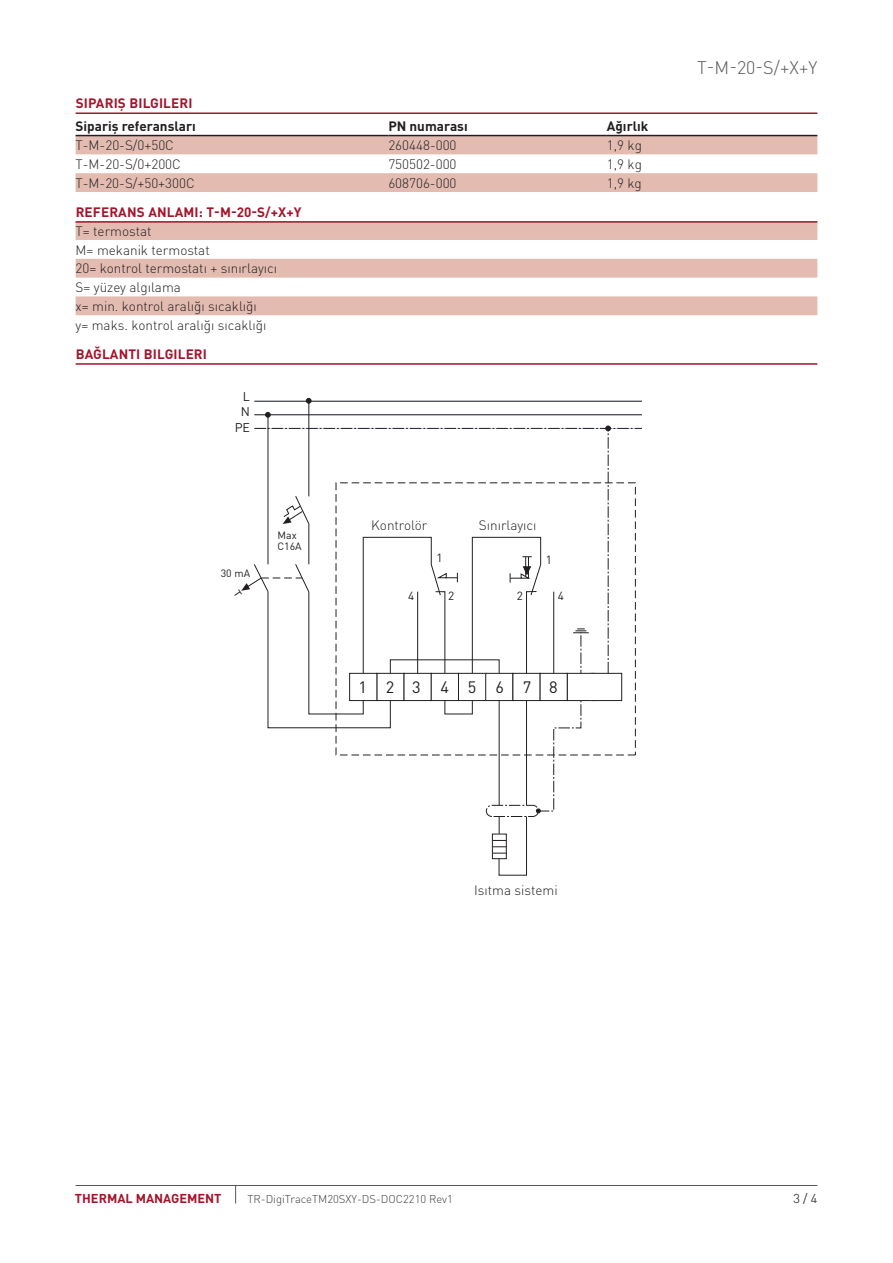
<style>
.page{position:relative;width:893px;height:1263px;background:#fff}
.page>*{position:absolute;margin:0;border:0;box-sizing:border-box;transform-origin:0 0}
.t1{font:300 18px "DIN Pro";color:#57585a}
.t2{font:16.35px "DIN Pro";letter-spacing:1.145em;color:#231f20}
.t3{font:300 13.5px/18.8px "DIN Pro";color:#231f20}
.t4{font:700 13.5px "DIN Pro";letter-spacing:.01em;color:#a3152c}
.t5{font:700 13.5px "DIN Pro";color:#231f20}
.t6{font:700 12.75px "DIN Pro";color:#a3152c}
.t7{font:300 12.75px "DIN Pro";color:#57585a}
.t8{font:12.45px/15.3px "DIN Pro";color:#231f20;text-align:right}
.t9{font:11.7px "DIN Pro";color:#231f20}
.t10{font:300 11.25px "DIN Pro";color:#3e3e3f}
.t11{font:10.5px/10.5px "DIN Pro";color:#231f20}
</style>
<div class="page">
<hr style="left:76px;top:1185px;width:741px;height:1px;background:#57585a">
<svg style="left:235px;top:1186px;width:1px;height:17px"></svg>
<hr style="left:308px;top:401px;width:1px;height:95px;background:#231f20">
<hr style="left:254px;top:401px;width:387px;height:1px;background:#231f20">
<hr style="left:254px;top:414px;width:387px;height:1px;background:#231f20">
<hr style="left:268px;top:415px;width:1px;height:149px;background:#231f20">
<svg style="left:306px;top:398px;width:5px;height:6px"></svg>
<svg style="left:265px;top:412px;width:6px;height:6px"></svg>
<svg style="left:76px;top:136px;width:741px;height:179px;fill:#e3bcb2"></svg>
<hr style="left:76px;top:135px;width:312px;height:1px;background:#231f20">
<hr style="left:388px;top:135px;width:219px;height:1px;background:#231f20">
<hr style="left:607px;top:135px;width:210px;height:1px;background:#231f20">
<hr style="left:76px;top:112px;width:741px;height:2px;background:#a3152c">
<hr style="left:76px;top:221px;width:741px;height:2px;background:#a3152c">
<hr style="left:76px;top:363px;width:741px;height:2px;background:#a3152c">
<svg style="left:241px;top:426px;width:400px;height:450px"></svg>
<p class="t4" style="left:76px;top:94px;width:118px">SIPARIŞ BILGILERI</p>
<p class="t5" style="left:76px;top:117px;width:122px">SIPARIŞ REFERANSLARI</p>
<p class="t5" style="left:388px;top:117px;width:81px">PN NUMARASI</p>
<p class="t5" style="left:607px;top:117px;width:43px">AĞIRLIK</p>
<p class="t3" style="left:76px;top:135px;width:100px">T-M-20-S/0+50C</p>
<p class="t3" style="left:388px;top:135px;width:70px">260448-000</p>
<p class="t3" style="left:607px;top:135px;width:37px">1,9 kg</p>
<p class="t3" style="left:76px;top:154px;width:107px">T-M-20-S/0+200C</p>
<p class="t3" style="left:388px;top:154px;width:70px">750502-000</p>
<p class="t3" style="left:607px;top:154px;width:37px">1,9 kg</p>
<p class="t3" style="left:76px;top:173px;width:121px">T-M-20-S/+50+300C</p>
<p class="t3" style="left:388px;top:173px;width:70px">608706-000</p>
<p class="t3" style="left:607px;top:173px;width:37px">1,9 kg</p>
<p class="t4" style="left:76px;top:203px;width:227px">REFERANS ANLAMI : T‑M‑20‑S/+X+Y</p>
<p class="t3" style="left:76px;top:221px;width:203px">T= termostat<br>M= mekanik termostat<br>20= kontrol termostatı + sınırlayıcı<br>S= yüzey algılama<br>x= min. kontrol aralığı sıcaklığı<br>y= maks. kontrol aralığı sıcaklığı</p>
<p class="t4" style="left:76px;top:345px;width:133px">BAĞLANTI BILGILERI</p>
<p class="t8" style="left:235px;top:388px;width:17px">L<br>N<br>PE</p>
<p class="t11" style="left:221px;top:567px;width:31px">30 mA</p>
<p class="t11" style="left:278px;top:529px;width:26px">Max<br>C16A</p>
<p class="t3" style="left:371px;top:515px;width:58px">Kontrolör</p>
<p class="t3" style="left:479px;top:515px;width:59px">Sınırlayıcı</p>
<p class="t9" style="left:436px;top:549px;width:8px">1</p>
<p class="t9" style="left:546px;top:552px;width:8px">1</p>
<p class="t9" style="left:448px;top:587px;width:8px">2</p>
<p class="t9" style="left:408px;top:588px;width:8px">4</p>
<p class="t9" style="left:517px;top:588px;width:8px">2</p>
<p class="t9" style="left:558px;top:588px;width:8px">4</p>
<p class="t2" style="left:358px;top:676px;width:201px">12345678</p>
<h1 class="t1" style="left:697px;top:55px;width:122px">T-M-20-S/+x+y</h1>
<p class="t3" style="left:474px;top:880px;width:85px">Isıtma sistemi</p>
<p class="t6" style="left:75px;top:1190px;width:148px">THERMAL MANAGEMENT</p>
<p class="t10" style="left:247px;top:1191px;width:207px">TR-DigiTraceTM20SXY-DS-DOC2210 Rev1</p>
<p class="t7" style="left:793px;top:1190px;width:25px">3 / 4</p>
</div>
